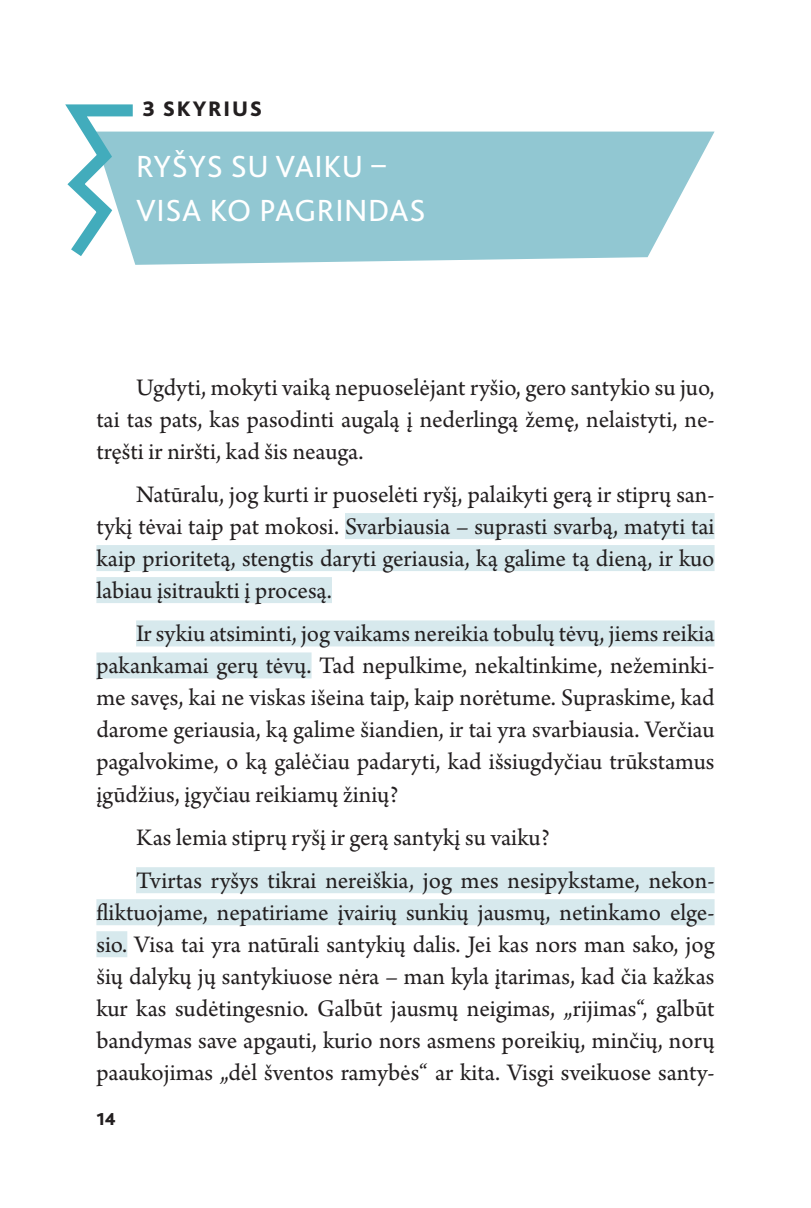
<style>
.page{position:relative;width:811px;height:1208px;background:#fff}
.page>*{position:absolute;margin:0;border:0;box-sizing:border-box;transform-origin:0 0}
.didelis_pavadinimai{font:32px/44px "Bliss 2";letter-spacing:.02em;color:#fff}
.pabraukta{font:25px/32px "Arno Pro";color:#231f20;text-align:justify}
.tekstas{font:25px/32px "Arno Pro";color:#231f20;text-align:justify}
.SKYRIUS{font:800 22px "Bliss 2";letter-spacing:.08em;color:#231f20}
.t1{font:800 18px "Bliss 2";color:#231f20}
</style>
<div class="page">
<svg style="left:145px;top:132px;width:569px;height:133px;background:#9acbd5"></svg>
<svg style="left:65px;top:104px;width:80px;height:161px"></svg>
<div style="left:345px;top:513px;width:369px;height:26px;background:#d7e9ed"></div>
<div style="left:96px;top:545px;width:618px;height:26px;background:#d7e9ed"></div>
<div style="left:96px;top:577px;width:236px;height:26px;background:#d7e9ed"></div>
<div style="left:136px;top:620px;width:578px;height:26px;background:#d7e9ed"></div>
<div style="left:96px;top:652px;width:215px;height:26px;background:#d7e9ed"></div>
<div style="left:136px;top:867px;width:578px;height:26px;background:#d7e9ed"></div>
<div style="left:96px;top:899px;width:618px;height:26px;background:#d7e9ed"></div>
<div style="left:96px;top:931px;width:31px;height:26px;background:#d7e9ed"></div>
<p class="SKYRIUS" style="left:142px;top:95px;width:121px">3 SKYRIUS</p>
<p class="didelis_pavadinimai" style="left:136px;top:144px;width:291px">RYŠYS SU VAIKU –<br>VISA KO PAGRINDAS</p>
<p class="tekstas" style="left:96px;top:372px;width:619px;text-indent:40px">Ugdyti, mokyti vaiką nepuoselėjant ryšio, gero santykio su juo, tai tas pats, kas pasodinti augalą į nederlingą žemę, nelaistyti, ne&shy;tręšti ir niršti, kad šis neauga.</p>
<p class="pabraukta" style="left:96px;top:480px;width:619px;text-indent:40px">Natūralu, jog kurti ir puoselėti ryšį, palaikyti gerą ir stiprų san&shy;tykį tėvai taip pat mokosi. Svarbiausia – suprasti svarbą, matyti tai kaip prioritetą, stengtis daryti geriausia, ką galime tą dieną, ir kuo labiau įsitraukti į procesą.</p>
<p class="pabraukta" style="left:96px;top:619px;width:620px;text-indent:40px">Ir sykiu atsiminti, jog vaikams nereikia tobulų tėvų, jiems reikia pakankamai gerų tėvų. Tad nepulkime, nekaltinkime, nežeminki&shy;me savęs, kai ne viskas išeina taip, kaip norėtume. Supraskime, kad darome geriausia, ką galime šiandien, ir tai yra svarbiausia. Verčiau pagalvokime, o ką galėčiau padaryti, kad išsiugdyčiau trūkstamus įgūdžius, įgyčiau reikiamų žinių?</p>
<p class="tekstas" style="left:136px;top:822px;width:415px">Kas lemia stiprų ryšį ir gerą santykį su vaiku?</p>
<p class="pabraukta" style="left:96px;top:866px;width:620px;text-indent:40px">Tvirtas ryšys tikrai nereiškia, jog mes nesipykstame, nekon&shy;fliktuojame, nepatiriame įvairių sunkių jausmų, netinkamo elge&shy;sio. Visa tai yra natūrali santykių dalis. Jei kas nors man sako, jog šių dalykų jų santykiuose nėra – man kyla įtarimas, kad čia kažkas kur kas sudėtingesnio. Galbūt jausmų neigimas, „rijimas“, galbūt bandymas save apgauti, kurio nors asmens poreikių, minčių, norų paaukojimas „dėl šventos ramybės“ ar kita. Visgi sveikuose santy-</p>
<p class="t1" style="left:96px;top:1107px;width:21px">14</p>
</div>
